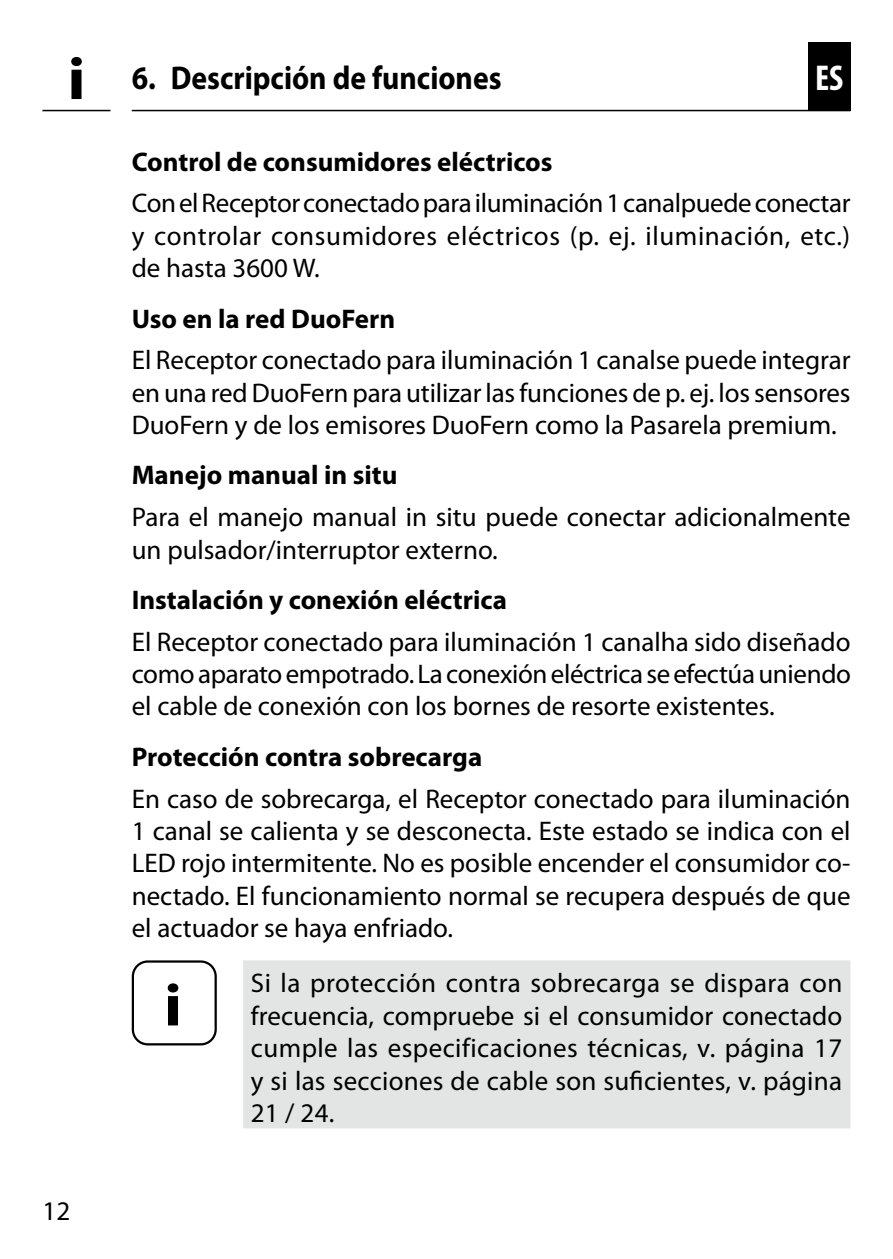
<style>
.page{position:relative;width:893px;height:1259px;background:#fff}
.page>*{position:absolute;margin:0;border:0;box-sizing:border-box;transform-origin:0 0}
.INFO-Icon{font:700 60px "Myriad Pro";color:#000;scale:1.1 1}
.t1{font:700 condensed 36px "Myriad Pro";color:#fff}
.t2{font:700 33px "Myriad Pro";color:#000;scale:.9 1}
.Fließtext_-_DE{font:27px/32.4px "Myriad Pro";color:#000;text-align:justify}
.Nützliche_Infos_-_DE{font:27px/32.4px "Myriad Pro";letter-spacing:.01em;color:#000;text-align:justify}
.Untertitel_-_DE{font:700 27px "Myriad Pro";color:#000}
</style>
<div class="page">
<div style="left:808px;top:42px;width:42px;height:69px;background:#000"></div>
<div style="left:243px;top:960px;width:607px;height:168px;background:#e3e4e4"></div>
<div style="left:132px;top:960px;width:85px;height:85px;border:2px solid #000;border-radius:15px"></div>
<hr style="left:132px;top:110px;width:719px;height:1px;background:#000">
<hr style="left:42px;top:110px;width:68px;height:1px;background:#000">
<p class="INFO-Icon" style="left:67px;top:45px;width:18px">i</p>
<p class="t2" style="left:132px;top:59px;width:412px">6. Descripción de funciones</p>
<h2 class="t1" style="left:815px;top:58px;width:30px">ES</h2>
<p class="Untertitel_-_DE" style="left:132px;top:146px;width:422px">Control de consumidores eléctricos</p>
<p class="Fließtext_-_DE" style="left:132px;top:188px;width:720px">Con el Receptor conectado para iluminación 1 canalpuede conectar y controlar consumidores eléctricos (p. ej. iluminación, etc.) de hasta 3600 W.</p>
<p class="Untertitel_-_DE" style="left:132px;top:303px;width:265px">Uso en la red DuoFern</p>
<p class="Fließtext_-_DE" style="left:132px;top:344px;width:720px">El Receptor conectado para iluminación 1 canalse puede integrar en una red DuoFern para utilizar las funciones de p. ej. los sensores DuoFern y de los emisores DuoFern como la Pasarela premium.</p>
<p class="Untertitel_-_DE" style="left:132px;top:460px;width:267px">Manejo manual in situ</p>
<p class="Fließtext_-_DE" style="left:132px;top:501px;width:720px">Para el manejo manual in situ puede conectar adicionalmente un pulsador/interruptor externo.</p>
<p class="Untertitel_-_DE" style="left:132px;top:584px;width:377px">Instalación y conexión eléctrica</p>
<p class="Fließtext_-_DE" style="left:132px;top:626px;width:721px">El Receptor conectado para iluminación 1 canalha sido diseñado como aparato empotrado. La conexión eléctrica se efectúa uniendo el cable de conexión con los bornes de resorte existentes.</p>
<p class="Untertitel_-_DE" style="left:132px;top:741px;width:352px">Protección contra sobrecarga</p>
<p class="Fließtext_-_DE" style="left:132px;top:783px;width:720px">En caso de sobrecarga, el Receptor conectado para iluminación 1 canal se calienta y se desconecta. Este estado se indica con el LED rojo intermitente. No es posible encender el consumidor co&shy;nectado. El funcionamiento normal se recupera después de que el actuador se haya enfriado.</p>
<p class="Fließtext_-_DE" style="left:43px;top:1195px;width:29px">12</p>
<p class="INFO-Icon" style="left:164px;top:971px;width:18px">i</p>
<p class="Nützliche_Infos_-_DE" style="left:251px;top:967px;width:593px">Si la protección contra sobrecarga se dispara con frecuencia, compruebe si el consumidor conectado cumple las especificaciones técnicas, v. página 17 y si las secciones de cable son suficientes, v. página 21 / 24.</p>
</div>
